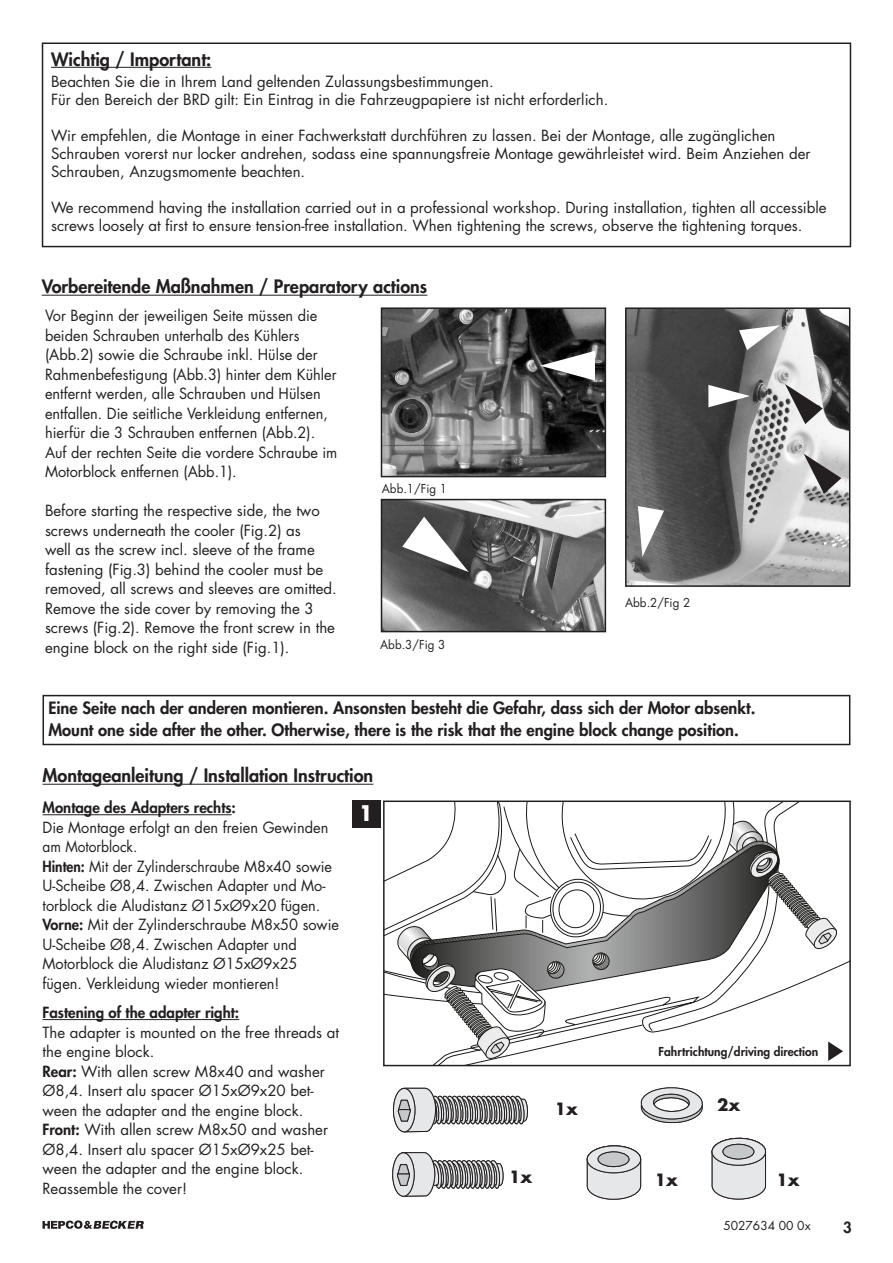
<style>
.page{position:relative;width:893px;height:1263px;background:#fff}
.page>*{position:absolute;margin:0;border:0;box-sizing:border-box;transform-origin:0 0}
.t1{font:700 21px "Futura Std";color:#fff}
.Headlines{font:800 18px "Futura Std";color:#231f20}
.t2{font:800 16.5px "Futura Std";color:#231f20}
.t3{font:700 16.5px "Futura Std";color:#231f20}
.Fließtext{font:15px/19.5px "Futura Std";color:#231f20}
.Fließtext-2{font:15px/19.5px "Futura Std";color:#231f20;scale:.92 1}
.t4{font:800 15px "Futura Std";color:#231f20}
.t5{font:12px "Futura Std";color:#231f20}
.t6{font:800 12px "Futura Std";color:#231f20}
.s1{font-weight:800}
</style>
<div class="page">
<svg style="left:43px;top:1220px;width:101px;height:9px"></svg>
<div style="left:43px;top:695px;width:807px;height:50px;border:2px solid #231f20"></div>
<div style="left:42px;top:43px;width:809px;height:204px;border:2px solid #231f20"></div>
<hr style="left:42px;top:295px;width:385px;height:1px;background:#231f20">
<img style="left:384px;top:310px;width:219px;height:164px">
<div style="left:381px;top:307px;width:225px;height:170px;border:2px solid #231f20"></div>
<img style="left:384px;top:502px;width:219px;height:127px">
<div style="left:381px;top:499px;width:225px;height:133px;border:2px solid #231f20"></div>
<img style="left:628px;top:310px;width:219px;height:274px">
<div style="left:625px;top:307px;width:225px;height:280px;border:2px solid #231f20"></div>
<svg style="left:402px;top:517px;width:67px;height:55px"></svg>
<svg style="left:540px;top:351px;width:55px;height:29px"></svg>
<svg style="left:785px;top:384px;width:38px;height:40px"></svg>
<svg style="left:804px;top:454px;width:37px;height:40px"></svg>
<svg style="left:739px;top:325px;width:41px;height:25px"></svg>
<svg style="left:708px;top:385px;width:42px;height:22px"></svg>
<svg style="left:638px;top:506px;width:26px;height:51px"></svg>
<hr style="left:43px;top:784px;width:330px;height:1px;background:#231f20">
<div style="left:383px;top:800px;width:468px;height:266px;border:2px solid #231f20"></div>
<div style="left:352px;top:800px;width:28px;height:28px;background:#231f20"></div>
<svg style="left:384px;top:801px;width:459px;height:260px"></svg>
<hr style="left:51px;top:67px;width:160px;height:1px;background:#231f20">
<svg style="left:640px;top:1087px;width:63px;height:37px"></svg>
<svg style="left:711px;top:1137px;width:56px;height:63px;background:#d0d0d2"></svg>
<svg style="left:586px;top:1145px;width:56px;height:55px;background:#cdcecf"></svg>
<svg style="left:392px;top:1152px;width:112px;height:45px"></svg>
<hr style="left:43px;top:814px;width:189px;height:1px;background:#231f20">
<hr style="left:43px;top:1019px;width:196px;height:1px;background:#231f20">
<svg style="left:393px;top:1087px;width:135px;height:46px"></svg>
<p class="Headlines" style="left:51px;top:47px;width:162px">Wichtig / Important:</p>
<p class="Fließtext" style="left:51px;top:72px;width:444px">Beachten Sie die in Ihrem Land geltenden Zulassungsbestimmungen.</p>
<p class="Fließtext" style="left:51px;top:90px;width:559px">Für den Bereich der BRD gilt: Ein Eintrag in die Fahrzeugpapiere ist nicht erforderlich.</p>
<p class="Fließtext" style="left:51px;top:127px;width:761px;line-height:18px">Wir empfehlen, die Montage in einer Fachwerkstatt durchführen zu lassen. Bei der Montage, alle zugänglichen<br>Schrauben vorerst nur locker andrehen, sodass eine spannungsfreie Montage gewährleistet wird. Beim Anziehen der<br>Schrauben, Anzugsmomente beachten.</p>
<p class="Fließtext" style="left:51px;top:199px;width:777px;line-height:18px">We recommend having the installation carried out in a professional workshop. During installation, tighten all accessible screws loosely at first to ensure tension-free installation. When tightening the screws, observe the tightening torques.</p>
<p class="Headlines" style="left:42px;top:275px;width:387px">Vorbereitende Maßnahmen / Preparatory actions</p>
<p class="Fließtext" style="left:45px;top:306px;width:293px">Vor Beginn der jeweiligen Seite müssen die beiden Schrauben unterhalb des Kühlers (Abb.2) sowie die Schraube inkl. Hülse der Rahmenbefestigung (Abb.3) hinter dem Kühler entfernt werden, alle Schrauben und Hülsen entfallen. Die seitliche Verkleidung entfernen, hierfür die 3 Schrauben entfernen (Abb.2).</p>
<p class="Fließtext" style="left:45px;top:443px;width:294px">Auf der rechten Seite die vordere Schraube im<br>Motorblock entfernen (Abb.1).</p>
<p class="Fließtext" style="left:45px;top:501px;width:293px">Before starting the respective side, the two screws underneath the cooler (Fig.2) as<br>well as the screw incl. sleeve of the frame fastening (Fig.3) behind the cooler must be removed, all screws and sleeves are omitted.<br>Remove the side cover by removing the 3 screws (Fig.2). Remove the front screw in the engine block on the right side (Fig.1).</p>
<p class="t5" style="left:382px;top:481px;width:67px">Abb.1/Fig 1</p>
<p class="t5" style="left:380px;top:637px;width:67px">Abb.3/Fig 3</p>
<p class="t5" style="left:625px;top:595px;width:67px">Abb.2/Fig 2</p>
<p class="t2" style="left:48px;top:697px;width:709px">Eine Seite nach der anderen montieren. Ansonsten besteht die Gefahr, dass sich der Motor absenkt.</p>
<p class="t2" style="left:48px;top:719px;width:692px">Mount one side after the other. Otherwise, there is the risk that the engine block change position.</p>
<p class="Headlines" style="left:43px;top:764px;width:332px">Montageanleitung / Installation Instruction</p>
<p class="t1" style="left:359px;top:799px;width:16px">1</p>
<p class="t4" style="left:43px;top:798px;width:195px">Montage des Adapters rechts:</p>
<p class="Fließtext" style="left:43px;top:818px;width:287px">Die Montage erfolgt an den freien Gewinden am Motorblock.</p>
<p class="Fließtext-2" style="left:43px;top:857px;width:316px"><span class="s1">Hinten:</span> Mit der Zylinderschraube M8x40 sowie<br>U-Scheibe Ø8,4. Zwischen Adapter und Mo&shy;torblock die Aludistanz Ø15xØ9x20 fügen.</p>
<p class="Fließtext" style="left:43px;top:915px;width:298px"><span class="s1">Vorne:</span> Mit der Zylinderschraube M8x50 sowie U-Scheibe Ø8,4. Zwischen Adapter und Motorblock die Aludistanz Ø15xØ9x25 fügen. Verkleidung wieder montieren!</p>
<p class="t4" style="left:43px;top:1003px;width:198px">Fastening of the adapter right:</p>
<p class="Fließtext" style="left:43px;top:1022px;width:298px">The adapter is mounted on the free threads at the engine block.</p>
<p class="Fließtext" style="left:43px;top:1061px;width:284px"><span class="s1">Rear:</span> With allen screw M8x40 and washer<br>Ø8,4. Insert alu spacer Ø15xØ9x20 bet&shy;ween the adapter and the engine block.</p>
<p class="Fließtext" style="left:43px;top:1120px;width:287px"><span class="s1">Front:</span> With allen screw M8x50 and washer</p>
<p class="Fließtext" style="left:43px;top:1139px;width:273px">Ø8,4. Insert alu spacer Ø15xØ9x25 bet&shy;ween the adapter and the engine block.<br>Reassemble the cover!</p>
<p class="t3" style="left:509px;top:1165px;width:25px">1x</p>
<p class="t3" style="left:555px;top:1098px;width:25px">1x</p>
<p class="t6" style="left:658px;top:1043px;width:161px">Fahrtrichtung/driving direction</p>
<p class="t3" style="left:717px;top:1094px;width:25px">2x</p>
<p class="t3" style="left:655px;top:1169px;width:25px">1x</p>
<p class="t3" style="left:776px;top:1169px;width:25px">1x</p>
<p class="t5" style="left:723px;top:1218px;width:89px">5027634 00 0x</p>
<p class="t4" style="left:843px;top:1218px;width:10px">3</p>
</div>
